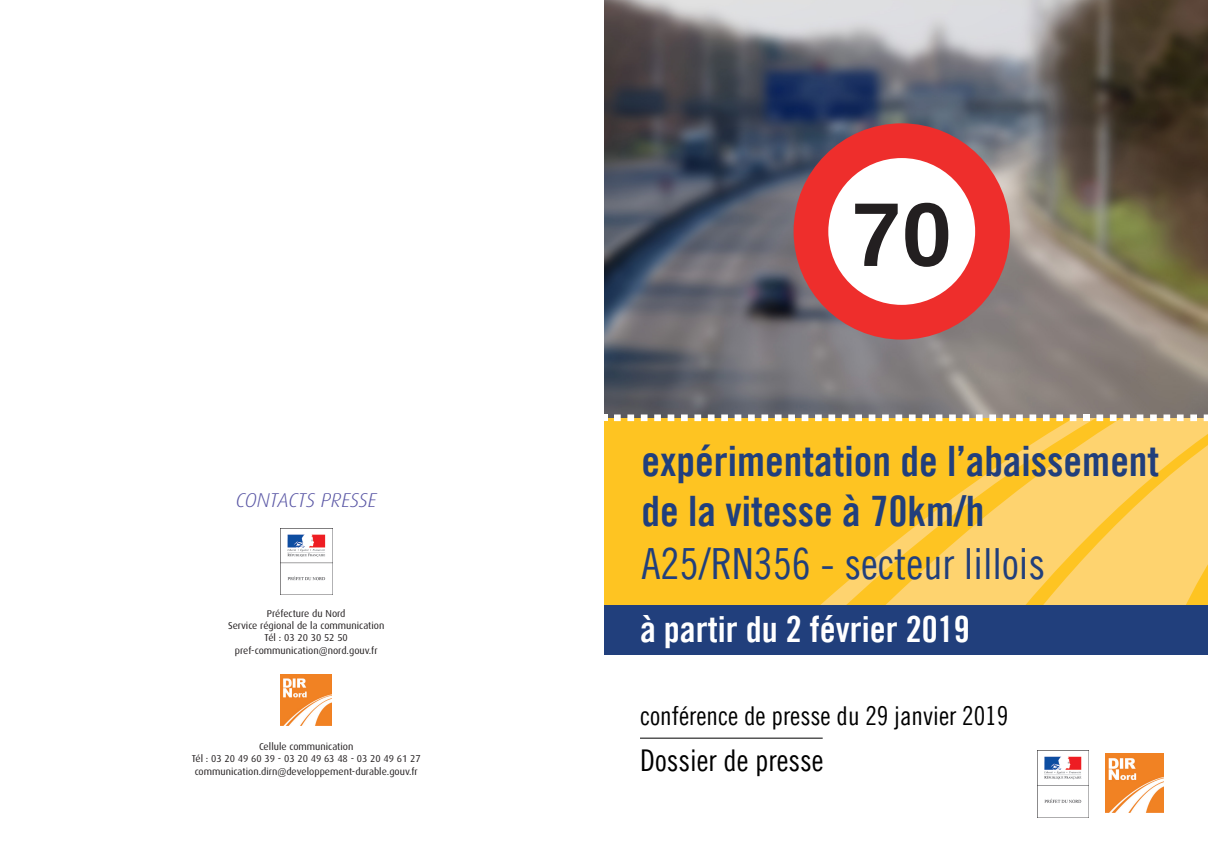
<style>
.page{position:relative;width:1208px;height:859px;background:#fff}
.page>*{position:absolute;margin:0;border:0;box-sizing:border-box;transform-origin:0 0}
.t1{font:43px "Trade Gothic LT Cond Eighteen";color:#213f7c}
.t2{font:42px/50px "Trade Gothic LT Bold Cond Twenty";color:#213f7c}
.t3{font:36px "Trade Gothic LT Bold Cond Twenty";color:#fff}
.t4{font:30px "Trade Gothic LT Cond Eighteen";color:#000}
.t5{font:26px "Trade Gothic LT Cond Eighteen";color:#000}
.t6{font:italic 300 20px "Dax OT";color:#5a57a5}
.t7{font:10px "Dax OT";color:#231f20}
</style>
<div class="page">
<div style="left:604px;top:417px;width:604px;height:380px;background:#fec422"></div>
<svg style="left:737px;top:421px;width:194px;height:185px"></svg>
<svg style="left:931px;top:418px;width:277px;height:188px;fill:#fed36f"></svg>
<div style="left:604px;top:606px;width:604px;height:50px;background:#213f7c"></div>
<div style="left:604px;top:656px;width:604px;height:203px;background:#fff"></div>
<img style="left:280px;top:528px;width:52px;height:66px">
<img style="left:604px;top:0;width:604px;height:418px">
<div style="left:793px;top:123px;width:217px;height:217px;background:#ee2e2c;border-radius:50%"></div>
<div style="left:828px;top:158px;width:147px;height:147px;background:#fff;border-radius:50%"></div>
<svg style="left:855px;top:204px;width:42px;height:62px"></svg>
<svg style="left:905px;top:203px;width:43px;height:64px"></svg>
<svg style="left:604px;top:414px;width:3px;height:7px"></svg>
<svg style="left:614px;top:414px;width:462px;height:7px"></svg>
<svg style="left:1083px;top:414px;width:6px;height:7px"></svg>
<svg style="left:1096px;top:414px;width:112px;height:7px"></svg>
<hr style="left:640px;top:738px;width:182px;height:1px;background:#000">
<img style="left:1037px;top:751px;width:52px;height:66px">
<img style="left:1105px;top:753px;width:58px;height:60px">
<img style="left:281px;top:674px;width:51px;height:51px">
<p class="t6" style="left:236px;top:489px;width:142px">CONTACTS PRESSE</p>
<p class="t7" style="left:267px;top:608px;width:80px">Préfecture du Nord</p>
<p class="t7" style="left:228px;top:620px;width:158px">Service régional de la communication</p>
<p class="t7" style="left:264px;top:632px;width:85px">Tél : 03 20 30 52 50</p>
<p class="t7" style="left:235px;top:645px;width:144px">pref-communication@nord.gouv.fr</p>
<p class="t7" style="left:259px;top:741px;width:96px">Cellule communication</p>
<p class="t7" style="left:192px;top:753px;width:230px">Tél : 03 20 49 60 39 - 03 20 49 63 48 - 03 20 49 61 27</p>
<p class="t7" style="left:195px;top:766px;width:225px">communication.dirn@developpement-durable.gouv.fr</p>
<p class="t2" style="left:641px;top:436px;width:519px">expérimentation de l’abaissement de la vitesse à 70km/h</p>
<p class="t1" style="left:641px;top:538px;width:405px">A25/RN356 - secteur lillois</p>
<p class="t3" style="left:640px;top:608px;width:331px">à partir du 2 février 2019</p>
<p class="t5" style="left:640px;top:701px;width:370px">conférence de presse du 29 janvier 2019</p>
<p class="t4" style="left:640px;top:743px;width:185px">Dossier de presse</p>
</div>
